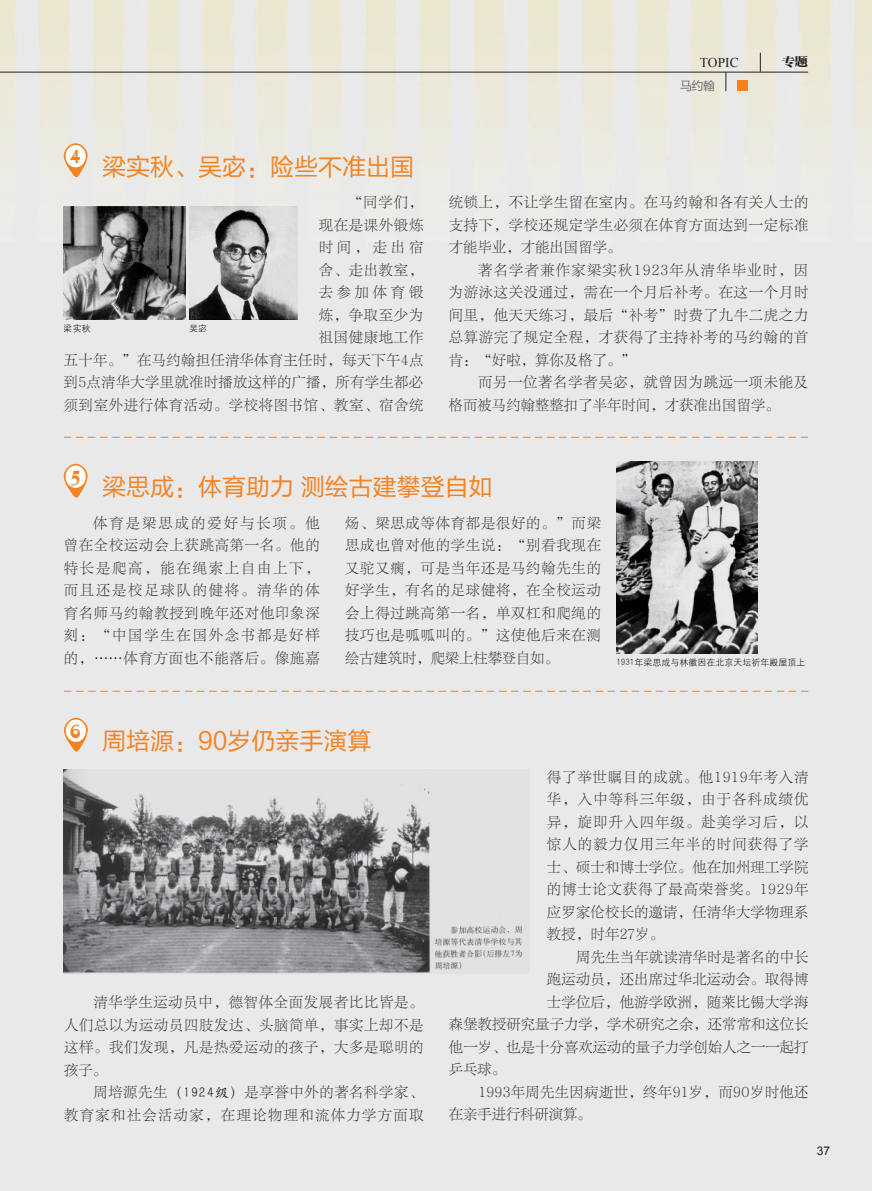
<style>
.page{position:relative;width:872px;height:1191px;background:#fff}
.page>*{position:absolute;margin:0;border:0;box-sizing:border-box;transform-origin:0 0}
.正文{font:26.55px "FZPHTJW GB1 0";color:#f58220}
.正文-2{font:24px "FZLTHJW GB1 0";color:#f58220}
.正文-3{font:14.25px/22.5px "FZLTSK GBK1 0";letter-spacing:.055em;color:#231f20;text-align:justify}
.正文-4{font:14.25px "FZLTSK GBK1 0";letter-spacing:.02em;color:#231f20}
.正文-5{font:14.25px "FZLTSK GBK1 0";letter-spacing:.01em;color:#231f20}
.正文-6{font:14.25px/22.5px "FZLTSK GBK1 0";letter-spacing:.1em;color:#231f20;text-align:right}
.正文-7{font:14.25px/22.5px "FZLTSK GBK1 0";letter-spacing:.03em;color:#231f20}
.正文-8{font:14.25px/22.5px "FZLTSK GBK1 0";letter-spacing:.035em;color:#231f20}
.t1{font:13.5px "Times New Roman";color:#231f20}
.t2{font:12px "FZLTHJW GB1 0";color:#6a6b6e}
.t3{font:12px "Arial";color:#231f20}
.t4{font:12px "FZCSJW GB1 0";color:#231f20;scale:1.1 1}
.正文-9{font:9px "H Yg 2 gj";color:#231f20}
.s1{font-family:"H Yc 1 gj"}
</style>
<div class="page">
<img style="left:0;top:0;width:872px;height:1191px">
<hr style="left:0;top:72px;width:808px;height:1px;background:#231f20">
<svg style="left:760px;top:53px;width:1px;height:19px"></svg>
<div style="left:736px;top:80px;width:11px;height:11px;background:#f58220"></div>
<svg style="left:725px;top:72px;width:1px;height:19px"></svg>
<svg style="left:64px;top:464px;width:24px;height:38px"></svg>
<div style="left:66px;top:465px;width:20px;height:23px;background:#fff;border-radius:50%"></div>
<svg style="left:64px;top:718px;width:24px;height:38px"></svg>
<div style="left:66px;top:719px;width:20px;height:23px;background:#fff;border-radius:50%"></div>
<svg style="left:64px;top:143px;width:24px;height:39px"></svg>
<div style="left:66px;top:145px;width:20px;height:22px;background:#fff;border-radius:50%"></div>
<svg style="left:64px;top:437px;width:744px;height:1px"></svg>
<svg style="left:64px;top:691px;width:744px;height:1px"></svg>
<img style="left:64px;top:207px;width:121px;height:112px">
<img style="left:189px;top:207px;width:108px;height:112px">
<img style="left:616px;top:461px;width:141px;height:192px">
<img style="left:64px;top:769px;width:466px;height:204px">
<p class="t1" style="left:700px;top:53px;width:40px">TOPIC</p>
<p class="t4" style="left:781px;top:55px;width:25px">专题</p>
<p class="t2" style="left:680px;top:79px;width:36px">马约翰</p>
<p class="正文" style="left:69px;top:139px;width:13px">4</p>
<p class="正文-2" style="left:102px;top:153px;width:313px">梁实秋、吴宓：险些不准出国</p>
<p class="正文-3" style="left:64px;top:192px;width:361px;text-align:right">“同学们，<br>现在是课外锻炼<br>时间，走出宿<br>舍、走出教室，<br>去参加体育锻<br>炼，争取至少为<br>祖国健康地工作<br>五十年。”在马约翰担任清华体育主任时，每天下午4点到5点清华大学里就准时播放这样的广播，所有学生都必须到室外进行体育活动。学校将图书馆、教室、宿舍统</p>
<p class="正文-3" style="left:449px;top:192px;width:361px">统锁上，不让学生留在室内。在马约翰和各有关人士的支持下，学校还规定学生必须在体育方面达到一定标准才能毕业，才能出国留学。</p>
<p class="正文-3" style="left:449px;top:259px;width:361px;text-indent:29px">著名学者兼作家梁实秋1923年从清华毕业时，因为游泳这关没通过，需在一个月后补考。在这一个月时间里，他天天练习，最后“补考”时费了九牛二虎之力总算游完了规定全程，才获得了主持补考的马约翰的首肯：“好啦，算你及格了。”</p>
<p class="正文-7" style="left:449px;top:372px;width:361px;text-indent:29px">而另一位著名学者吴宓，就曾因为跳远一项未能及格而被马约翰整整扣了半年时间，才获准出国留学。</p>
<p class="正文-9" style="left:64px;top:323px;width:28px">梁实秋</p>
<p class="正文-9" style="left:189px;top:323px;width:19px">吴宓</p>
<p class="正文" style="left:69px;top:460px;width:13px">5</p>
<p class="正文-2" style="left:102px;top:474px;width:392px">梁思成：体育助力 测绘古建攀登自如</p>
<p class="正文-3" style="left:64px;top:512px;width:257px;text-indent:29px">体育是梁思成的爱好与长项。他曾在全校运动会上获跳高第一名。他的特长是爬高，能在绳索上自由上下，而且还是校足球队的健将。清华的体育名师马约翰教授到晚年还对他印象深刻：“中国学生在国外念书都是好样的，……体育方面也不能落后。像施嘉</p>
<p class="正文-3" style="left:345px;top:512px;width:257px">炀、梁思成等体育都是很好的。”而梁思成也曾对他的学生说：“别看我现在又驼又瘸，可是当年还是马约翰先生的好学生，有名的足球健将，在全校运动会上得过跳高第一名，单双杠和爬绳的技巧也是呱呱叫的。”这使他后来在测绘古建筑时，爬梁上柱攀登自如。</p>
<p class="正文-9" style="left:616px;top:657px;width:191px">1931年梁思成与林徽因在北京天坛祈年殿屋顶上</p>
<p class="正文" style="left:69px;top:714px;width:13px">6</p>
<p class="正文-2" style="left:102px;top:728px;width:271px">周培源：90岁仍亲手演算</p>
<p class="正文-3" style="left:64px;top:991px;width:361px;text-indent:29px">清华学生运动员中，德智体全面发展者比比皆是。人们总以为运动员四肢发达、头脑简单，事实上却不是这样。我们发现，凡是热爱运动的孩子，大多是聪明的孩子。</p>
<p class="正文-6" style="left:64px;top:1081px;width:361px">周培源先生<span class="s1">（1924级）</span>是享誉中外的著名科学家、<br>教育家和社会活动家，在理论物理和流体力学方面取</p>
<p class="正文-3" style="left:547px;top:766px;width:263px">得了举世瞩目的成就。他1919年考入清华，入中等科三年级，由于各科成绩优异，旋即升入四年级。赴美学习后，以惊人的毅力仅用三年半的时间获得了学士、硕士和博士学位。他在加州理工学院的博士论文获得了最高荣誉奖。1929年应罗家伦校长的邀请，任清华大学物理系教授，时年27岁。</p>
<p class="正文-4" style="left:576px;top:949px;width:234px">周先生当年就读清华时是著名的中长</p>
<p class="正文-4" style="left:547px;top:972px;width:263px">跑运动员，还出席过华北运动会。取得博</p>
<p class="正文-4" style="left:547px;top:994px;width:263px">士学位后，他游学欧洲，随莱比锡大学海</p>
<p class="正文-5" style="left:449px;top:1017px;width:361px">森堡教授研究量子力学，学术研究之余，还常常和这位长</p>
<p class="正文-5" style="left:449px;top:1039px;width:361px">他一岁、也是十分喜欢运动的量子力学创始人之一一起打</p>
<p class="正文-3" style="left:449px;top:1058px;width:58px">乒乓球。</p>
<p class="正文-8" style="left:449px;top:1081px;width:361px;text-indent:29px">1993年周先生因病逝世，终年91岁，而90岁时他还在亲手进行科研演算。</p>
<p class="t3" style="left:817px;top:1142px;width:15px">37</p>
</div>
